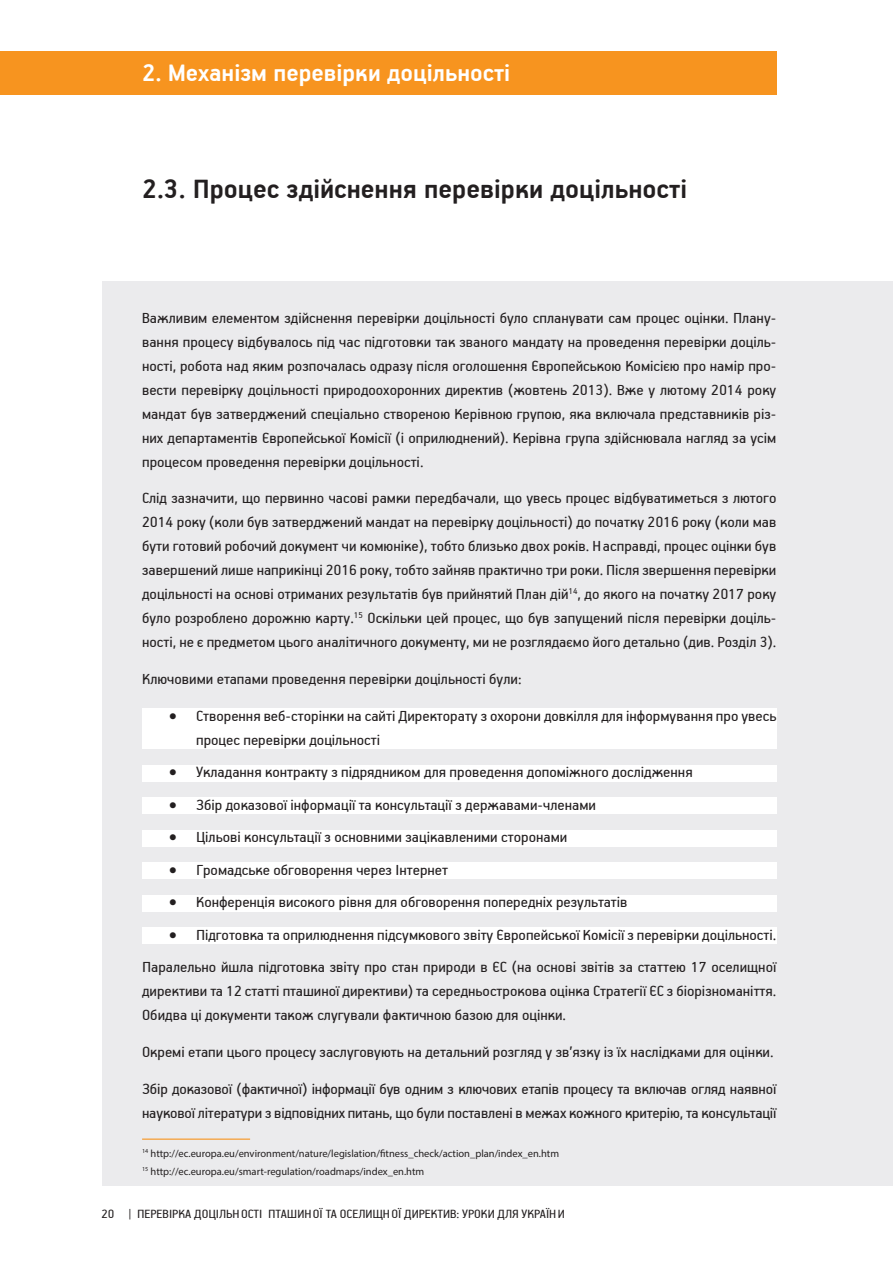
<style>
.page{position:relative;width:893px;height:1263px;background:#fff}
.page>*{position:absolute;margin:0;border:0;box-sizing:border-box;transform-origin:0 0}
._0_3{font:700 30px "PF Handbook Pro";color:#231f20}
.t1{font:700 27px "PF Handbook Pro";color:#fff}
.t2{font:16.5px/24px "PF Handbook Pro";color:#231f20;text-align:justify}
.t3{font:13.5px "PF Handbook Pro";color:#231f20}
.snoska{font:10.5px "Myriad Pro";color:#231f20}
</style>
<div class="page">
<div style="left:0;top:51px;width:776px;height:43px;background:#f7941f"></div>
<div style="left:102px;top:281px;width:791px;height:905px;background:#ebebed"></div>
<div style="left:142px;top:708px;width:634px;height:41px;background:#fff"></div>
<div style="left:142px;top:765px;width:634px;height:16px;background:#fff"></div>
<div style="left:142px;top:797px;width:634px;height:17px;background:#fff"></div>
<div style="left:142px;top:830px;width:634px;height:16px;background:#fff"></div>
<div style="left:142px;top:862px;width:634px;height:17px;background:#fff"></div>
<div style="left:142px;top:895px;width:634px;height:16px;background:#fff"></div>
<div style="left:142px;top:927px;width:634px;height:17px;background:#fff"></div>
<hr style="left:142px;top:1138px;width:108px;height:2px;background:#f7941f">
<h2 class="t1" style="left:142px;top:56px;width:370px">2. Механізм перевірки доцільності</h2>
<p class="_0_3" style="left:142px;top:171px;width:547px">2.3. Процес здійснення перевірки доцільності</p>
<p class="t2" style="left:142px;top:305px;width:636px">Важливим елементом здійснення перевірки доцільності було спланувати сам процес оцінки. Плану&shy;вання процесу відбувалось під час підготовки так званого мандату на проведення перевірки доціль&shy;ності, робота над яким розпочалась одразу після оголошення Європейською Комісією про намір про&shy;вести перевірку доцільності природоохоронних директив (жовтень 2013). Вже у лютому 2014 року мандат був затверджений спеціально створеною Керівною групою, яка включала представників різ&shy;них департаментів Європейської Комісії (і оприлюднений). Керівна група здійснювала нагляд за усім процесом проведення перевірки доцільності.</p>
<p class="t2" style="left:142px;top:486px;width:636px">Слід зазначити, що первинно часові рамки передбачали, що увесь процес відбуватиметься з лютого 2014 року (коли був затверджений мандат на перевірку доцільності) до початку 2016 року (коли мав бути готовий робочий документ чи комюніке), тобто близько двох років. Насправді, процес оцінки був завершений лише наприкінці 2016 року, тобто зайняв практично три роки. Після звершення перевірки доцільності на основі отриманих результатів був прийнятий План дій<sup>14</sup>, до якого на початку 2017 року було розроблено дорожню карту.<sup>15</sup> Оскільки цей процес, що був запущений після перевірки доціль&shy;ності, не є предметом цього аналітичного документу, ми не розглядаємо його детально (див. Розділ 3).</p>
<p class="t2" style="left:142px;top:666px;width:381px">Ключовими етапами проведення перевірки доцільності були:</p>
<p class="t2" style="left:196px;top:703px;width:582px;text-indent:-27px">• Створення веб-сторінки на сайті Директорату з охорони довкілля для інформування про увесь процес перевірки доцільності</p>
<p class="t2" style="left:169px;top:760px;width:525px">• Укладання контракту з підрядником для проведення допоміжного дослідження</p>
<p class="t2" style="left:169px;top:792px;width:428px">• Збір доказової інформації та консультації з державами-членами</p>
<p class="t2" style="left:169px;top:825px;width:400px">• Цільові консультації з основними зацікавленими сторонами</p>
<p class="t2" style="left:169px;top:857px;width:280px">• Громадське обговорення через Інтернет</p>
<p class="t2" style="left:169px;top:890px;width:460px">• Конференція високого рівня для обговорення попередніх результатів</p>
<p class="t2" style="left:169px;top:922px;width:609px">• Підготовка та оприлюднення підсумкового звіту Європейської Комісії з перевірки доцільності.</p>
<p class="t2" style="left:142px;top:955px;width:636px">Паралельно йшла підготовка звіту про стан природи в ЄС (на основі звітів за статтею 17 оселищної директиви та 12 статті пташиної директиви) та середньострокова оцінка Стратегії ЄС з біорізноманіття.<br>Обидва ці документи також слугували фактичною базою для оцінки.</p>
<p class="t2" style="left:142px;top:1039px;width:633px">Окремі етапи цього процесу заслуговують на детальний розгляд у зв’язку із їх наслідками для оцінки.</p>
<p class="t2" style="left:142px;top:1076px;width:636px">Збір доказової (фактичної) інформації був одним з ключових етапів процесу та включав огляд наявної наукової літератури з відповідних питань, що були поставлені в межах кожного критерію, та консультації</p>
<p class="snoska" style="left:142px;top:1147px;width:419px"><sup>14</sup> http://ec.europa.eu/environment/nature/legislation/fitness_check/action_plan/index_en.htm</p>
<p class="snoska" style="left:142px;top:1165px;width:284px"><sup>15</sup> http://ec.europa.eu/smart-regulation/roadmaps/index_en.htm</p>
<p class="t3" style="left:101px;top:1206px;width:465px">20 | ПЕРЕВІРКА ДОЦІЛЬНОСТІ ПТАШИНОЇ ТА ОСЕЛИЩНОЇ ДИРЕКТИВ: УРОКИ ДЛЯ УКРАЇНИ</p>
</div>
